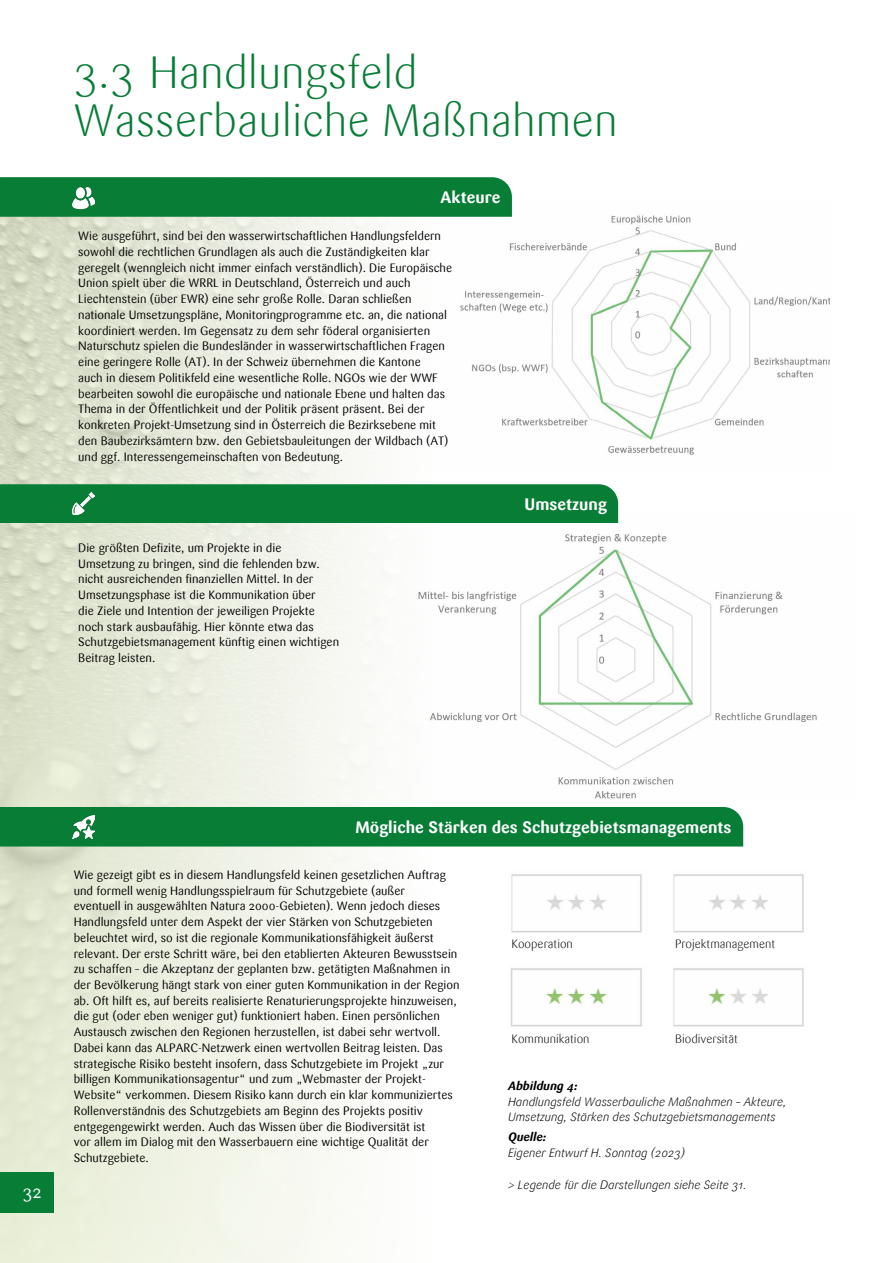
<style>
.page{position:relative;width:893px;height:1263px;background:#fff}
.page>*{position:absolute;margin:0;border:0;box-sizing:border-box;transform-origin:0 0}
.t1{font:300 45px/48px "Sari";color:#087d36}
.t2{font:18px "Sari";color:#fff}
.t3{font:700 16.5px "Sari";color:#fff}
.t4{font:12px/15.8px "Sari";color:#000}
.t5{font:italic 300 12px/15.8px "Sari";color:#000}
.t6{font:300 12px "Sari";color:#000}
.t7{font:italic 700 12px "Sari";color:#000}
</style>
<div class="page">
<img style="left:460px;top:215px;width:370px;height:240px">
<img style="left:433px;top:513px;width:384px;height:286px">
<img style="left:511px;top:874px;width:131px;height:59px">
<img style="left:510px;top:968px;width:132px;height:59px">
<img style="left:673px;top:968px;width:131px;height:59px">
<img style="left:673px;top:874px;width:131px;height:59px">
<img style="left:0;top:217px;width:433px;height:1046px">
<div style="left:0;top:177px;width:512px;height:40px;background:#087d36"></div>
<div style="left:0;top:484px;width:618px;height:39px;background:#087d36"></div>
<div style="left:0;top:807px;width:743px;height:39px;background:#087d36"></div>
<img style="left:72px;top:187px;width:22px;height:22px">
<img style="left:72px;top:492px;width:22px;height:22px">
<img style="left:72px;top:816px;width:22px;height:22px">
<div style="left:0;top:1173px;width:54px;height:40px;background:#087d36"></div>
<h1 class="t1" style="left:74px;top:49px;width:545px">3.3 Handlungsfeld<br>Wasserbauliche Maßnahmen</h1>
<h3 class="t3" style="left:441px;top:188px;width:61px">Akteure</h3>
<p class="t4" style="left:78px;top:228px;width:375px">Wie ausgeführt, sind bei den wasserwirtschaftlichen Handlungsfeldern sowohl die rechtlichen Grundlagen als auch die Zuständigkeiten klar geregelt (wenngleich nicht immer einfach verständlich). Die Europäische Union spielt über die WRRL in Deutschland, Österreich und auch Liechtenstein (über EWR) eine sehr große Rolle. Daran schließen nationale Umsetzungspläne, Monitoringprogramme etc. an, die national koordiniert werden. Im Gegensatz zu dem sehr föderal organisierten Naturschutz spielen die Bundesländer in wasserwirtschaftlichen Fragen eine geringere Rolle (AT). In der Schweiz übernehmen die Kantone<br>auch in diesem Politikfeld eine wesentliche Rolle. NGOs wie der WWF bearbeiten sowohl die europäische und nationale Ebene und halten das Thema in der Öffentlichkeit und der Politik präsent präsent. Bei der konkreten Projekt-Umsetzung sind in Österreich die Bezirksebene mit den Baubezirksämtern bzw. den Gebietsbauleitungen der Wildbach (AT) und ggf. Interessengemeinschaften von Bedeutung.</p>
<p class="t4" style="left:78px;top:540px;width:262px">Die größten Defizite, um Projekte in die Umsetzung zu bringen, sind die fehlenden bzw. nicht ausreichenden finanziellen Mittel. In der Umsetzungsphase ist die Kommunikation über<br>die Ziele und Intention der jeweiligen Projekte noch stark ausbaufähig. Hier könnte etwa das Schutzgebietsmanagement künftig einen wichtigen Beitrag leisten.</p>
<h3 class="t3" style="left:525px;top:494px;width:84px">Umsetzung</h3>
<h2 class="t2" style="left:23px;top:1181px;width:20px">32</h2>
<h3 class="t3" style="left:355px;top:817px;width:378px">Mögliche Stärken des Schutzgebietsmanagements</h3>
<p class="t4" style="left:74px;top:867px;width:387px">Wie gezeigt gibt es in diesem Handlungsfeld keinen gesetzlichen Auftrag und formell wenig Handlungsspielraum für Schutzgebiete (außer<br>eventuell in ausgewählten Natura 2000-Gebieten). Wenn jedoch dieses Handlungsfeld unter dem Aspekt der vier Stärken von Schutzgebieten beleuchtet wird, so ist die regionale Kommunikationsfähigkeit äußerst relevant. Der erste Schritt wäre, bei den etablierten Akteuren Bewusstsein zu schaffen – die Akzeptanz der geplanten bzw. getätigten Maßnahmen in der Bevölkerung hängt stark von einer guten Kommunikation in der Region ab. Oft hilft es, auf bereits realisierte Renaturierungsprojekte hinzuweisen, die gut (oder eben weniger gut) funktioniert haben. Einen persönlichen Austausch zwischen den Regionen herzustellen, ist dabei sehr wertvoll.<br>Dabei kann das ALPARC-Netzwerk einen wertvollen Beitrag leisten. Das strategische Risiko besteht insofern, dass Schutzgebiete im Projekt „zur billigen Kommunikationsagentur“ und zum „Webmaster der Projekt-Website“ verkommen. Diesem Risiko kann durch ein klar kommuniziertes Rollenverständnis des Schutzgebiets am Beginn des Projekts positiv entgegengewirkt werden. Auch das Wissen über die Biodiversität ist<br>vor allem im Dialog mit den Wasserbauern eine wichtige Qualität der Schutzgebiete.</p>
<p class="t6" style="left:511px;top:937px;width:63px">Kooperation</p>
<p class="t6" style="left:511px;top:1032px;width:80px">Kommunikation</p>
<p class="t6" style="left:675px;top:937px;width:102px">Projektmanagement</p>
<p class="t6" style="left:675px;top:1032px;width:64px">Biodiversität</p>
<p class="t7" style="left:508px;top:1078px;width:71px">Abbildung 4:</p>
<p class="t5" style="left:508px;top:1094px;width:280px">Handlungsfeld Wasserbauliche Maßnahmen – Akteure,<br>Umsetzung, Stärken des Schutzgebietsmanagements</p>
<p class="t7" style="left:508px;top:1130px;width:40px">Quelle:</p>
<p class="t5" style="left:508px;top:1145px;width:178px">Eigener Entwurf H. Sonntag (2023)</p>
<p class="t5" style="left:508px;top:1177px;width:240px">&gt; Legende für die Darstellungen siehe Seite 31.</p>
</div>
